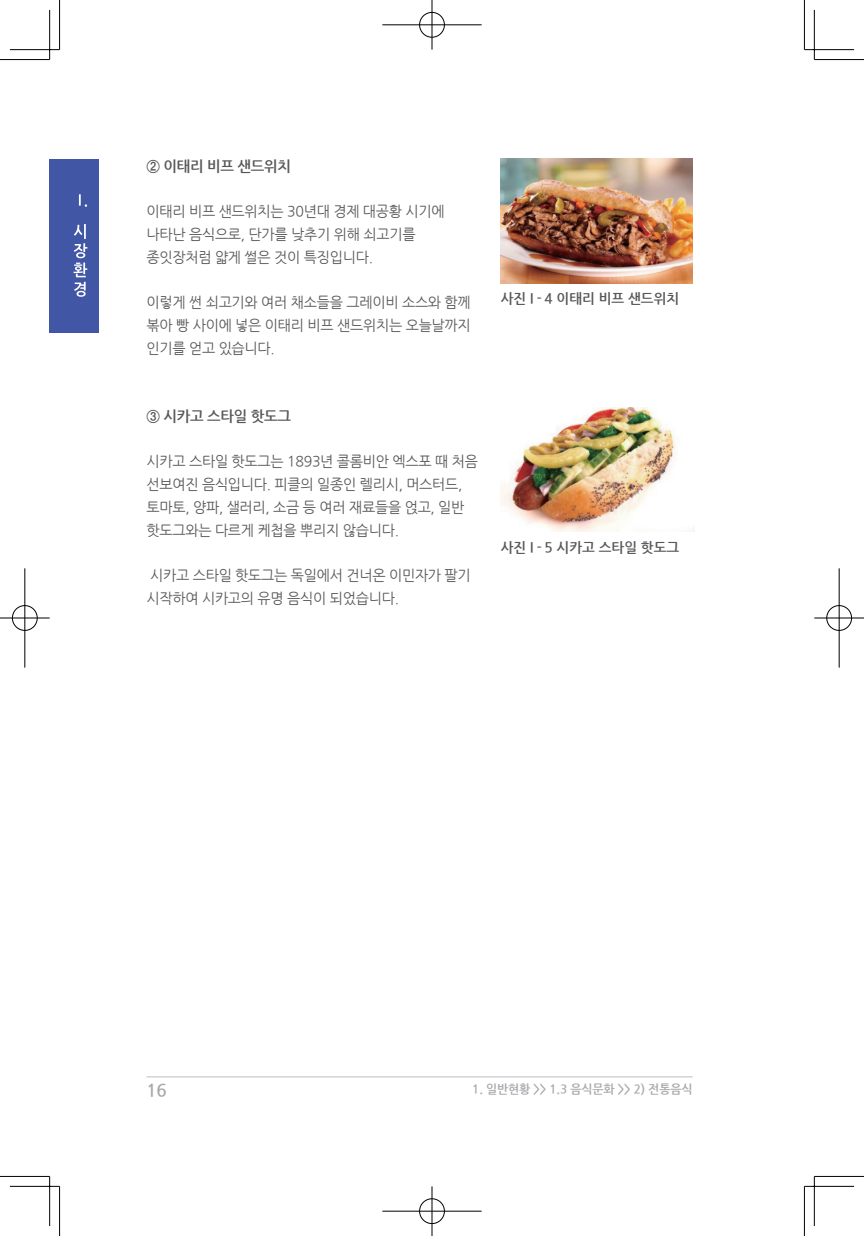
<style>
.page{position:relative;width:864px;height:1236px;background:#fff}
.page>*{position:absolute;margin:0;border:0;box-sizing:border-box;transform-origin:0 0}
.t1{font:700 17.5px "Nanum Gothic";color:#a8a9ad}
.본문강조{font:700 14.88px "Nanum Gothic";letter-spacing:-.02em;color:#57585a}
.본문{font:14.53px/22.8px "Nanum Gothic";letter-spacing:-.02em;color:#57585a}
.사진제목{font:700 14px "Nanum Gothic";color:#57585a}
.위치선정_우{font:700 12.25px "Nanum Gothic";letter-spacing:-.01em;color:#a8a9ad}
</style>
<div class="page">
<hr style="left:146px;top:1076px;width:546px;height:1px;background:#bcbdc0">
<div style="left:50px;top:159px;width:49px;height:173px;background:#4157a6"></div>
<svg style="left:79px;top:194px;width:8px;height:13px"></svg>
<svg style="left:74px;top:224px;width:13px;height:73px"></svg>
<img style="left:500px;top:159px;width:192px;height:125px">
<img style="left:500px;top:407px;width:194px;height:125px">
<hr style="left:0;top:59px;width:50px;height:1px;background:#000">
<hr style="left:814px;top:59px;width:49px;height:1px;background:#000">
<hr style="left:0;top:1175px;width:50px;height:1px;background:#000">
<hr style="left:814px;top:1175px;width:49px;height:1px;background:#000">
<hr style="left:59px;top:0;width:1px;height:50px;background:#000">
<hr style="left:59px;top:1186px;width:1px;height:49px;background:#000">
<hr style="left:803px;top:0;width:1px;height:50px;background:#000">
<hr style="left:803px;top:1186px;width:1px;height:49px;background:#000">
<hr style="left:10px;top:49px;width:50px;height:1px;background:#000">
<hr style="left:804px;top:49px;width:49px;height:1px;background:#000">
<hr style="left:10px;top:1185px;width:50px;height:1px;background:#000">
<hr style="left:804px;top:1185px;width:49px;height:1px;background:#000">
<hr style="left:49px;top:10px;width:1px;height:50px;background:#000">
<hr style="left:49px;top:1176px;width:1px;height:49px;background:#000">
<hr style="left:813px;top:10px;width:1px;height:50px;background:#000">
<hr style="left:813px;top:1176px;width:1px;height:49px;background:#000">
<div style="left:418px;top:11px;width:27px;height:27px;border:2px solid #fff;border-radius:50%"></div>
<hr style="left:382px;top:24px;width:99px;height:2px;background:#fff">
<hr style="left:430px;top:0;width:3px;height:50px;background:#fff">
<div style="left:419px;top:12px;width:25px;height:25px;border:1px solid #000;border-radius:50%"></div>
<hr style="left:382px;top:25px;width:99px;height:1px;background:#000">
<hr style="left:431px;top:0;width:1px;height:50px;background:#000">
<div style="left:418px;top:1197px;width:27px;height:27px;border:2px solid #fff;border-radius:50%"></div>
<hr style="left:382px;top:1209px;width:99px;height:3px;background:#fff">
<hr style="left:430px;top:1186px;width:3px;height:49px;background:#fff">
<div style="left:419px;top:1198px;width:25px;height:25px;border:1px solid #000;border-radius:50%"></div>
<hr style="left:382px;top:1210px;width:99px;height:1px;background:#000">
<hr style="left:431px;top:1186px;width:1px;height:49px;background:#000">
<div style="left:11px;top:604px;width:27px;height:27px;border:2px solid #fff;border-radius:50%"></div>
<hr style="left:0;top:616px;width:50px;height:3px;background:#fff">
<hr style="left:24px;top:568px;width:2px;height:99px;background:#fff">
<div style="left:12px;top:605px;width:25px;height:25px;border:1px solid #000;border-radius:50%"></div>
<hr style="left:0;top:617px;width:50px;height:1px;background:#000">
<hr style="left:25px;top:568px;width:1px;height:99px;background:#000">
<div style="left:825px;top:604px;width:27px;height:27px;border:2px solid #fff;border-radius:50%"></div>
<hr style="left:814px;top:616px;width:49px;height:3px;background:#fff">
<hr style="left:837px;top:568px;width:3px;height:99px;background:#fff">
<div style="left:826px;top:605px;width:25px;height:25px;border:1px solid #000;border-radius:50%"></div>
<hr style="left:814px;top:617px;width:49px;height:1px;background:#000">
<hr style="left:838px;top:568px;width:1px;height:99px;background:#000">
<p class="본문강조" style="left:146px;top:159px;width:146px">② 이태리 비프 샌드위치</p>
<p class="본문" style="left:146px;top:200px;width:300px">이태리 비프 샌드위치는 30년대 경제 대공황 시기에 나타난 음식으로, 단가를 낮추기 위해 쇠고기를 종잇장처럼 얇게 썰은 것이 특징입니다.</p>
<p class="본문" style="left:146px;top:291px;width:326px;text-align:justify">이렇게 썬 쇠고기와 여러 채소들을 그레이비 소스와 함께 볶아 빵 사이에 넣은 이태리 비프 샌드위치는 오늘날까지 인기를 얻고 있습니다.</p>
<p class="본문강조" style="left:146px;top:409px;width:146px">③ 시카고 스타일 핫도그</p>
<p class="본문" style="left:146px;top:450px;width:333px">시카고 스타일 핫도그는 1893년 콜롬비안 엑스포 때 처음 선보여진 음식입니다. 피클의 일종인 렐리시, 머스터드, 토마토, 양파, 샐러리, 소금 등 여러 재료들을 얹고, 일반 핫도그와는 다르게 케첩을 뿌리지 않습니다.</p>
<p class="본문" style="left:146px;top:564px;width:326px">시카고 스타일 핫도그는 독일에서 건너온 이민자가 팔기 시작하여 시카고의 유명 음식이 되었습니다.</p>
<p class="사진제목" style="left:500px;top:291px;width:180px">사진 I - 4 이태리 비프 샌드위치</p>
<p class="사진제목" style="left:500px;top:540px;width:180px">사진 I - 5 시카고 스타일 핫도그</p>
<p class="t1" style="left:146px;top:1082px;width:22px">16</p>
<p class="위치선정_우" style="left:472px;top:1083px;width:222px">1. 일반현황 &gt;&gt; 1.3 음식문화 &gt;&gt; 2) 전통음식</p>
</div>
